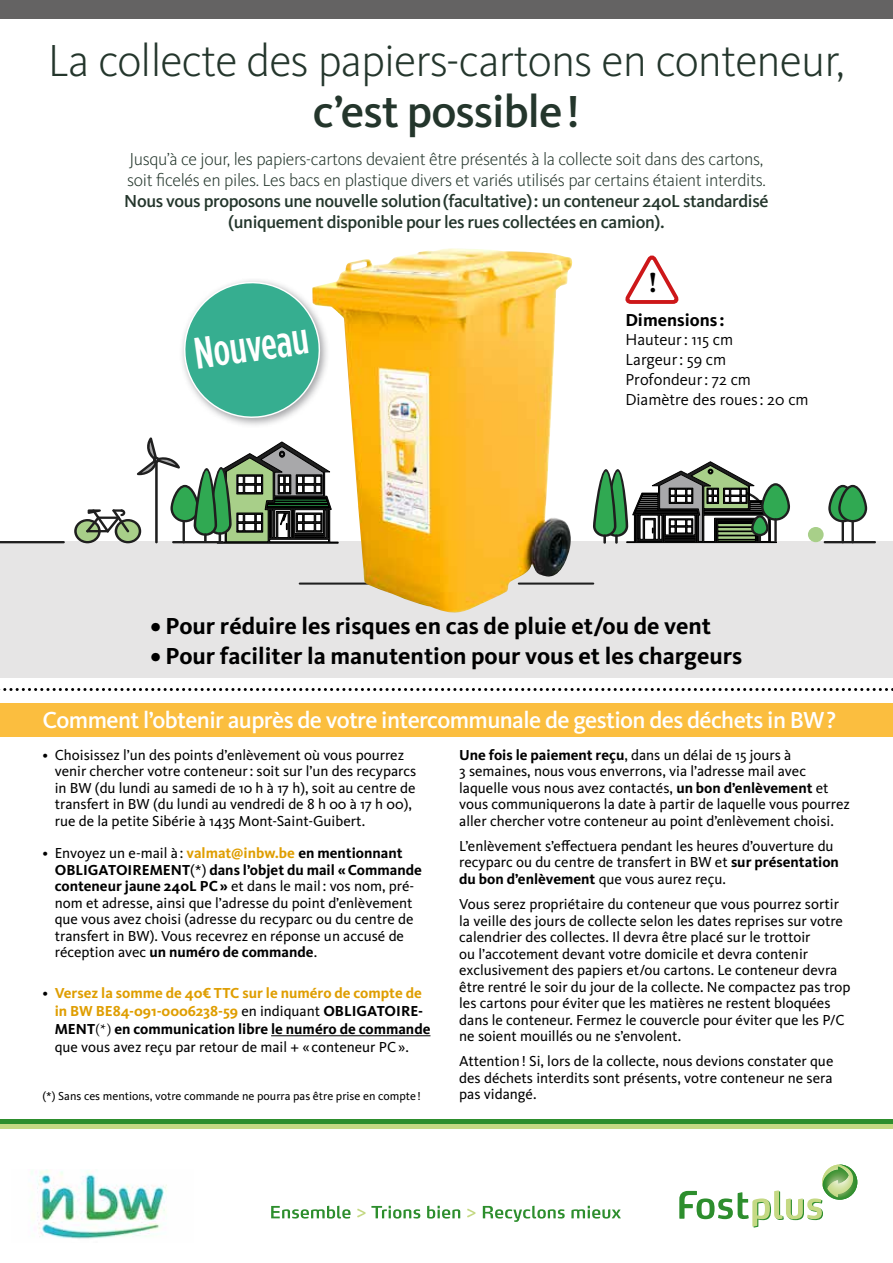
<style>
.page{position:relative;width:893px;height:1263px;background:#fff}
.page>*{position:absolute;margin:0;border:0;box-sizing:border-box;transform-origin:0 0}
.t1{font:300 46.5px "Kievit Pro";letter-spacing:-.02em;color:#24362c}
.t2{font:500 46.5px "Kievit Pro";letter-spacing:-.02em;color:#24362c}
.t3{font:500 44.25px "Gotham Condensed";color:#fff}
.t4{font:700 28.95px "Minion Pro";color:#000}
.t5{font:700 24px "Kievit Pro";color:#000}
.t6{font:500 24px "Kievit Pro";letter-spacing:-.025em;color:#fff}
.t7{font:300 18px/21px "Kievit Pro";letter-spacing:-.02em;color:#24362c}
.t8{font:500 18px/21px "Kievit Pro";letter-spacing:-.02em;color:#24362c;text-align:center}
.t9{font:700 18px "Kievit Pro";color:#000}
.t10{font:16.5px/19.8px "Kievit Pro";color:#000}
.t11{font:15px/16.5px "Kievit Pro";color:#000}
.t12{font:700 15px/18px "Kievit Pro";color:#df9e02}
.t13{font:12px "Kievit Pro";color:#000}
.s1{font-weight:700;color:#df9e02}
.s2{font-weight:700}
.s3{font-weight:400;color:#000}
.s4{color:#000}
.s5{font-family:"Minion Pro";font-weight:400;color:#000}
</style>
<div class="page">
<div style="left:0;top:0;width:893px;height:19px;background:#646363"></div>
<div style="left:0;top:542px;width:893px;height:136px;background:#e6e5e5"></div>
<svg style="left:0;top:541px;width:65px;height:2px"></svg>
<hr style="left:299px;top:582px;width:76px;height:3px;background:#1f1f1f">
<hr style="left:518px;top:582px;width:76px;height:3px;background:#1f1f1f">
<svg style="left:0;top:688px;width:893px;height:3px"></svg>
<svg style="left:74px;top:437px;width:238px;height:106px"></svg>
<hr style="left:842px;top:520px;width:2px;height:23px;background:#1f1f1f">
<svg style="left:828px;top:485px;width:39px;height:37px"></svg>
<hr style="left:851px;top:520px;width:3px;height:23px;background:#1f1f1f">
<div style="left:808px;top:527px;width:16px;height:15px;background:#a8cf89;border-radius:50%"></div>
<hr style="left:824px;top:541px;width:52px;height:2px;background:#1f1f1f">
<img style="left:312px;top:248px;width:261px;height:365px">
<div style="left:179px;top:277px;width:151px;height:151px;background:#8c8c90;opacity:.8"></div>
<svg style="left:180px;top:278px;width:144px;height:144px"></svg>
<div style="left:195px;top:330px;width:114px;height:39px;background:#36ae90"></div>
<svg style="left:593px;top:461px;width:197px;height:83px"></svg>
<svg style="left:625px;top:255px;width:54px;height:49px"></svg>
<svg style="left:467px;top:1208px;width:8px;height:9px"></svg>
<svg style="left:271px;top:1206px;width:80px;height:12px"></svg>
<svg style="left:357px;top:1206px;width:63px;height:12px"></svg>
<svg style="left:427px;top:1206px;width:33px;height:12px"></svg>
<svg style="left:483px;top:1206px;width:82px;height:16px"></svg>
<svg style="left:571px;top:1206px;width:50px;height:12px"></svg>
<img style="left:31px;top:1169px;width:136px;height:70px">
<div style="left:0;top:1124px;width:893px;height:5px;background:#c5d984"></div>
<div style="left:0;top:1119px;width:893px;height:5px;background:#2d8e2d"></div>
<div style="left:0;top:703px;width:893px;height:34px;background:#fbbe3f"></div>
<hr style="left:271px;top:1035px;width:159px;height:1px;background:#000">
<svg style="left:679px;top:1164px;width:178px;height:63px"></svg>
<h1 class="t1" style="left:48px;top:32px;width:799px">La collecte des papiers-cartons en conteneur,</h1>
<h1 class="t2" style="left:313px;top:83px;width:269px">c’est possible!</h1>
<p class="t7" style="left:127px;top:148px;width:640px">Jusqu’à ce jour, les papiers-cartons devaient être présentés à la collecte soit dans des cartons, soit ficelés en piles. Les bacs en plastique divers et variés utilisés par certains étaient interdits.</p>
<p class="t8" style="left:124px;top:190px;width:646px">Nous vous proposons une nouvelle solution(facultative): un conteneur 240L standardisé (uniquement disponible pour les rues collectées en camion).</p>
<h2 class="t3" style="left:191px;top:328px;width:116px;rotate:-8deg">Nouveau</h2>
<h3 class="t4" style="left:649px;top:262px;width:10px">!</h3>
<p class="t9" style="left:625px;top:309px;width:101px">Dimensions :</p>
<p class="t10" style="left:625px;top:330px;width:185px">Hauteur: 115 cm<br>Largeur: 59 cm<br>Profondeur: 72 cm<br>Diamètre des roues : 20 cm</p>
<h3 class="t5" style="left:150px;top:611px;width:562px">• Pour réduire les risques en cas de pluie et/ou de vent</h3>
<h3 class="t5" style="left:150px;top:641px;width:593px">• Pour faciliter la manutention pour vous et les chargeurs</h3>
<h3 class="t6" style="left:43px;top:705px;width:795px">Comment l’obtenir auprès de votre intercommunale de gestion des déchets in BW?</h3>
<p class="t11" style="left:55px;top:746px;width:363px;text-indent:-12px">• Choisissez l’un des points d’enlèvement où vous pourrez venir chercher votre conteneur: soit sur l’un des recyparcs in BW (du lundi au samedi de 10 h à 17 h), soit au centre de transfert in BW (du lundi au vendredi de 8 h 00 à 17 h 00), rue de la petite Sibérie à 1435 Mont-Saint-Guibert.</p>
<p class="t11" style="left:55px;top:845px;width:369px;text-indent:-12px">• Envoyez un e-mail à : <span class="s1">valmat@inbw.be</span> <span class="s2">en mentionnant OBLIGATOIREMENT</span>(*) <span class="s2">dans l’objet du mail «Commande conteneur jaune 240L PC»</span> et dans le mail : vos nom, pré&shy;nom et adresse, ainsi que l’adresse du point d’enlèvement que vous avez choisi (adresse du recyparc ou du centre de transfert in BW). Vous recevrez en réponse un accusé de réception avec <span class="s2">un numéro de commande</span>.</p>
<p class="t12" style="left:55px;top:984px;width:377px;text-indent:-12px"><span class="s3">•</span> Versez la somme de 40€ TTC sur le numéro de compte de in BW BE84-091-0006238-59 <span class="s3">en indiquant</span> <span class="s4">OBLIGATOIRE-MENT</span><span class="s5">(*)</span> <span class="s4">en communication libre le numéro de commande </span><span class="s3">que vous avez reçu par retour de mail + « conteneur PC».</span></p>
<p class="t13" style="left:43px;top:1088px;width:380px">(*) Sans ces mentions, votre commande ne pourra pas être prise en compte !</p>
<p class="t11" style="left:459px;top:746px;width:392px"><span class="s2">Une fois le paiement reçu</span>, dans un délai de 15 jours à<br>3 semaines, nous vous enverrons, via l’adresse mail avec laquelle vous nous avez contactés, <span class="s2">un bon d’enlèvement</span> et vous communiquerons la date à partir de laquelle vous pourrez aller chercher votre conteneur au point d’enlèvement choisi.</p>
<p class="t11" style="left:459px;top:837px;width:381px">L’enlèvement s’effectuera pendant les heures d’ouverture du recyparc ou du centre de transfert in BW et <span class="s2">sur présentation du bon d’enlèvement</span> que vous aurez reçu.</p>
<p class="t11" style="left:459px;top:896px;width:393px">Vous serez propriétaire du conteneur que vous pourrez sortir la veille des jours de collecte selon les dates reprises sur votre calendrier des collectes. Il devra être placé sur le trottoir<br>ou l’accotement devant votre domicile et devra contenir exclusivement des papiers et/ou cartons. Le conteneur devra être rentré le soir du jour de la collecte. Ne compactez pas trop les cartons pour éviter que les matières ne restent bloquées dans le conteneur. Fermez le couvercle pour éviter que les P/C ne soient mouillés ou ne s’envolent.</p>
<p class="t11" style="left:459px;top:1053px;width:376px;text-align:justify">Attention! Si, lors de la collecte, nous devions constater que des déchets interdits sont présents, votre conteneur ne sera pas vidangé.</p>
</div>
